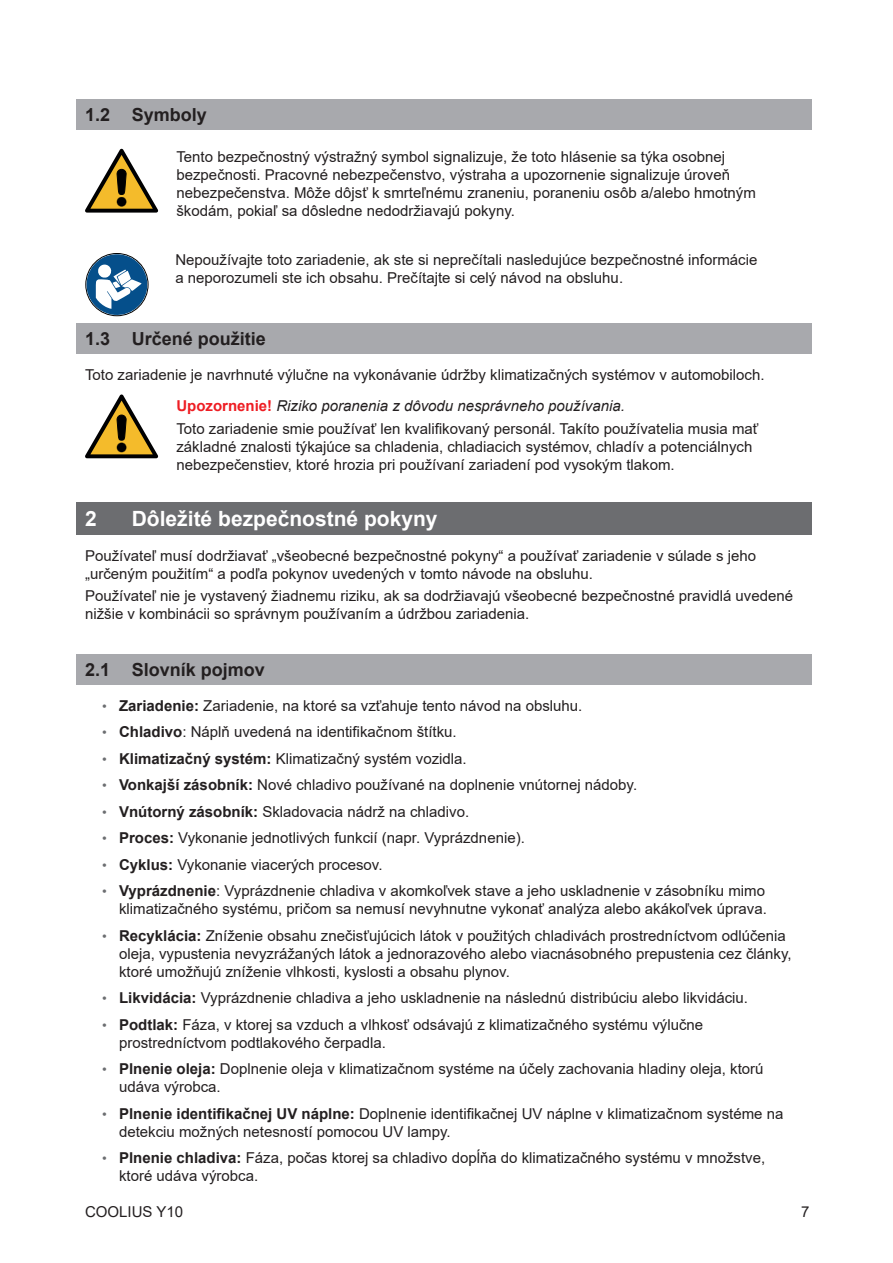
<style>
.page{position:relative;width:893px;height:1263px;background:#fff}
.page>*{position:absolute;margin:0;border:0;box-sizing:border-box;transform-origin:0 0}
.t1{font:700 21px "Arial";color:#fff}
.t2{font:700 18px "Arial";color:#231f20}
.t3{font:15px/18px "Arial";color:#231f20}
.s1{font-weight:700;color:#ee1d23}
.s2{font-style:italic}
.s3{font-size:13.5px;color:#6c6e71}
.s4{font-weight:700}
</style>
<div class="page">
<div style="left:77px;top:99px;width:735px;height:31px;background:#a8a9ad"></div>
<div style="left:77px;top:323px;width:735px;height:30px;background:#a8a9ad"></div>
<div style="left:77px;top:502px;width:735px;height:32px;background:#6c6d70"></div>
<div style="left:77px;top:654px;width:735px;height:30px;background:#a8a9ad"></div>
<svg style="left:85px;top:149px;width:73px;height:64px"></svg>
<svg style="left:85px;top:254px;width:62px;height:61px"></svg>
<svg style="left:85px;top:394px;width:73px;height:64px"></svg>
<p class="t2" style="left:85px;top:102px;width:123px">1.2 Symboly</p>
<p class="t3" style="left:176px;top:147px;width:581px">Tento bezpečnostný výstražný symbol signalizuje, že toto hlásenie sa týka osobnej bezpečnosti. Pracovné nebezpečenstvo, výstraha a upozornenie signalizuje úroveň nebezpečenstva. Môže dôjsť k smrteľnému zraneniu, poraneniu osôb a/alebo hmotným škodám, pokiaľ sa dôsledne nedodržiavajú pokyny.</p>
<p class="t3" style="left:175px;top:251px;width:583px">Nepoužívajte toto zariadenie, ak ste si neprečítali nasledujúce bezpečnostné informácie a neporozumeli ste ich obsahu. Prečítajte si celý návod na obsluhu.</p>
<p class="t2" style="left:85px;top:326px;width:182px">1.3 Určené použitie</p>
<p class="t3" style="left:176px;top:358px;width:590px;line-height:32px;text-indent:-91px">Toto zariadenie je navrhnuté výlučne na vykonávanie údržby klimatizačných systémov v automobiloch.<br><span class="s1">Upozornenie!</span> <span class="s2">Riziko poranenia z dôvodu nesprávneho používania.</span></p>
<p class="t3" style="left:176px;top:419px;width:584px">Toto zariadenie smie používať len kvalifikovaný personál. Takíto používatelia musia mať základné znalosti týkajúce sa chladenia, chladiacich systémov, chladív a potenciálnych nebezpečenstiev, ktoré hrozia pri používaní zariadení pod vysokým tlakom.</p>
<h1 class="t1" style="left:85px;top:504px;width:13px">2</h1>
<h1 class="t1" style="left:132px;top:504px;width:307px">Dôležité bezpečnostné pokyny</h1>
<p class="t3" style="left:85px;top:546px;width:672px">Používateľ musí dodržiavať „všeobecné bezpečnostné pokyny“ a používať zariadenie v súlade s jeho „určeným použitím“ a podľa pokynov uvedených v tomto návode na obsluhu.</p>
<p class="t3" style="left:85px;top:587px;width:710px">Používateľ nie je vystavený žiadnemu riziku, ak sa dodržiavajú všeobecné bezpečnostné pravidlá uvedené nižšie v kombinácii so správnym používaním a údržbou zariadenia.</p>
<p class="t2" style="left:85px;top:657px;width:181px">2.1 Slovník pojmov</p>
<p class="t3" style="left:102px;top:696px;width:482px"><span class="s3">•</span> <span class="s4">Zariadenie:</span> Zariadenie, na ktoré sa vzťahuje tento návod na obsluhu.</p>
<p class="t3" style="left:102px;top:723px;width:356px"><span class="s3">•</span> <span class="s4">Chladivo</span>: Náplň uvedená na identifikačnom štítku.</p>
<p class="t3" style="left:102px;top:749px;width:366px"><span class="s3">•</span> <span class="s4">Klimatizačný systém:</span> Klimatizačný systém vozidla.</p>
<p class="t3" style="left:102px;top:776px;width:537px"><span class="s3">•</span> <span class="s4">Vonkajší zásobník:</span> Nové chladivo používané na doplnenie vnútornej nádoby.</p>
<p class="t3" style="left:102px;top:802px;width:369px"><span class="s3">•</span> <span class="s4">Vnútorný zásobník:</span> Skladovacia nádrž na chladivo.</p>
<p class="t3" style="left:102px;top:829px;width:424px"><span class="s3">•</span> <span class="s4">Proces:</span> Vykonanie jednotlivých funkcií (napr. Vyprázdnenie).</p>
<p class="t3" style="left:102px;top:855px;width:282px"><span class="s3">•</span> <span class="s4">Cyklus:</span> Vykonanie viacerých procesov.</p>
<p class="t3" style="left:102px;top:882px;width:666px;text-align:right"><span class="s3">•</span> <span class="s4">Vyprázdnenie</span>: Vyprázdnenie chladiva v akomkoľvek stave a jeho uskladnenie v zásobníku mimo klimatizačného systému, pričom sa nemusí nevyhnutne vykonať analýza alebo akákoľvek úprava.</p>
<p class="t3" style="left:119px;top:926px;width:674px;text-indent:-17px"><span class="s3">•</span> <span class="s4">Recyklácia:</span> Zníženie obsahu znečisťujúcich látok v použitých chladivách prostredníctvom odlúčenia oleja, vypustenia nevyzrážaných látok a jednorazového alebo viacnásobného prepustenia cez články, ktoré umožňujú zníženie vlhkosti, kyslosti a obsahu plynov.</p>
<p class="t3" style="left:102px;top:989px;width:647px"><span class="s3">•</span> <span class="s4">Likvidácia:</span> Vyprázdnenie chladiva a jeho uskladnenie na následnú distribúciu alebo likvidáciu.</p>
<p class="t3" style="left:119px;top:1015px;width:586px;text-indent:-17px"><span class="s3">•</span> <span class="s4">Podtlak:</span> Fáza, v ktorej sa vzduch a vlhkosť odsávajú z klimatizačného systému výlučne prostredníctvom podtlakového čerpadla.</p>
<p class="t3" style="left:119px;top:1060px;width:646px;text-indent:-17px"><span class="s3">•</span> <span class="s4">Plnenie oleja:</span> Doplnenie oleja v klimatizačnom systéme na účely zachovania hladiny oleja, ktorú udáva výrobca.</p>
<p class="t3" style="left:119px;top:1104px;width:666px;text-indent:-17px"><span class="s3">•</span> <span class="s4">Plnenie identifikačnej UV náplne:</span> Doplnenie identifikačnej UV náplne v klimatizačnom systéme na detekciu možných netesností pomocou UV lampy.</p>
<p class="t3" style="left:119px;top:1149px;width:648px;text-indent:-17px"><span class="s3">•</span> <span class="s4">Plnenie chladiva:</span> Fáza, počas ktorej sa chladivo dopĺňa do klimatizačného systému v množstve, ktoré udáva výrobca.</p>
<p class="t3" style="left:85px;top:1202px;width:100px">COOLIUS Y10</p>
<p class="t3" style="left:801px;top:1202px;width:10px">7</p>
</div>
